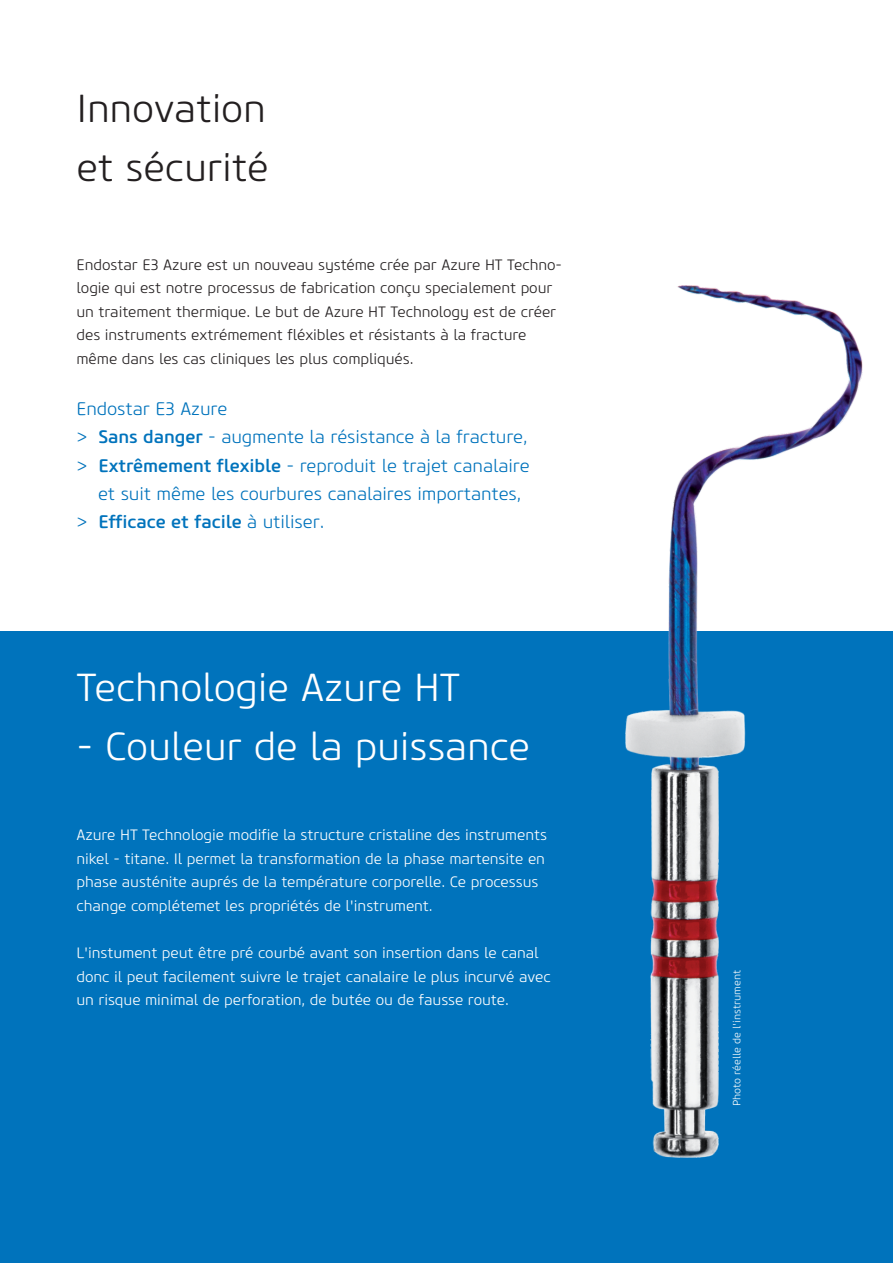
<style>
.page{position:relative;width:893px;height:1263px;background:#fff}
.page>*{position:absolute;margin:0;border:0;box-sizing:border-box;transform-origin:0 0}
.t1{font:300 39px "Core Sans M35";letter-spacing:-.005em;color:#fff}
.t2{font:300 39px/58.9px "Core Sans M35";letter-spacing:-.005em;color:#231f20}
.t3{font:300 18px "Core Sans M35";letter-spacing:-.005em;color:#0073bc}
.t4{font:500 18px "Core Sans M55";letter-spacing:-.005em;color:#0073bc}
.t5{font:300 15px/23.5px "Core Sans M35";letter-spacing:-.005em;color:#fff}
.t6{font:300 15px/23.5px "Core Sans M35";letter-spacing:-.005em;color:#231f20}
.t7{font:300 10.5px "Core Sans M35";color:#fff}
.s1{font-family:"Core Sans M55";font-weight:500}
.s2{font-family:"Core Sans M35";font-weight:300}
</style>
<div class="page">
<div style="left:0;top:631px;width:893px;height:632px;background:#0073bc"></div>
<img style="left:626px;top:286px;width:236px;height:872px">
<h1 class="t2" style="left:77px;top:82px;width:194px">Innovation et sécurité</h1>
<p class="t6" style="left:76px;top:254px;width:487px">Endostar E3 Azure est un nouveau systéme crée par Azure HT Techno&shy;logie qui est notre processus de fabrication conçu specialement pour un traitement thermique. Le but de Azure HT Technology est de créer des instruments extrémement fléxibles et résistants à la fracture même dans les cas cliniques les plus compliqués.</p>
<p class="t3" style="left:76px;top:402px;width:152px">Endostar E3 Azure</p>
<p class="t3" style="left:76px;top:430px;width:453px">&gt; <span class="s1">Sans danger</span> - augmente la résistance à la fracture,</p>
<p class="t3" style="left:76px;top:458px;width:455px">&gt; <span class="s1">Extrêmement flexible</span> - reproduit le trajet canalaire</p>
<p class="t3" style="left:98px;top:487px;width:425px">et suit même les courbures canalaires importantes,</p>
<p class="t4" style="left:76px;top:515px;width:249px"><span class="s2">&gt;</span> Efficace et facile <span class="s2">à utiliser.</span></p>
<h1 class="t1" style="left:77px;top:672px;width:385px">Technologie Azure HT</h1>
<h1 class="t1" style="left:77px;top:731px;width:455px">- Couleur de la puissance</h1>
<p class="t5" style="left:77px;top:824px;width:472px">Azure HT Technologie modifie la structure cristaline des instruments nikel - titane. Il permet la transformation de la phase martensite en phase austénite auprés de la température corporelle. Ce processus change complétemet les propriétés de l'instrument.</p>
<p class="t5" style="left:76px;top:942px;width:476px">L'instument peut être pré courbé avant son insertion dans le canal donc il peut facilement suivre le trajet canalaire le plus incurvé avec un risque minimal de perforation, de butée ou de fausse route.</p>
<p class="t7" style="left:733px;top:1106px;width:138px;rotate:-90deg">Photo réelle de l'instrument</p>
</div>
